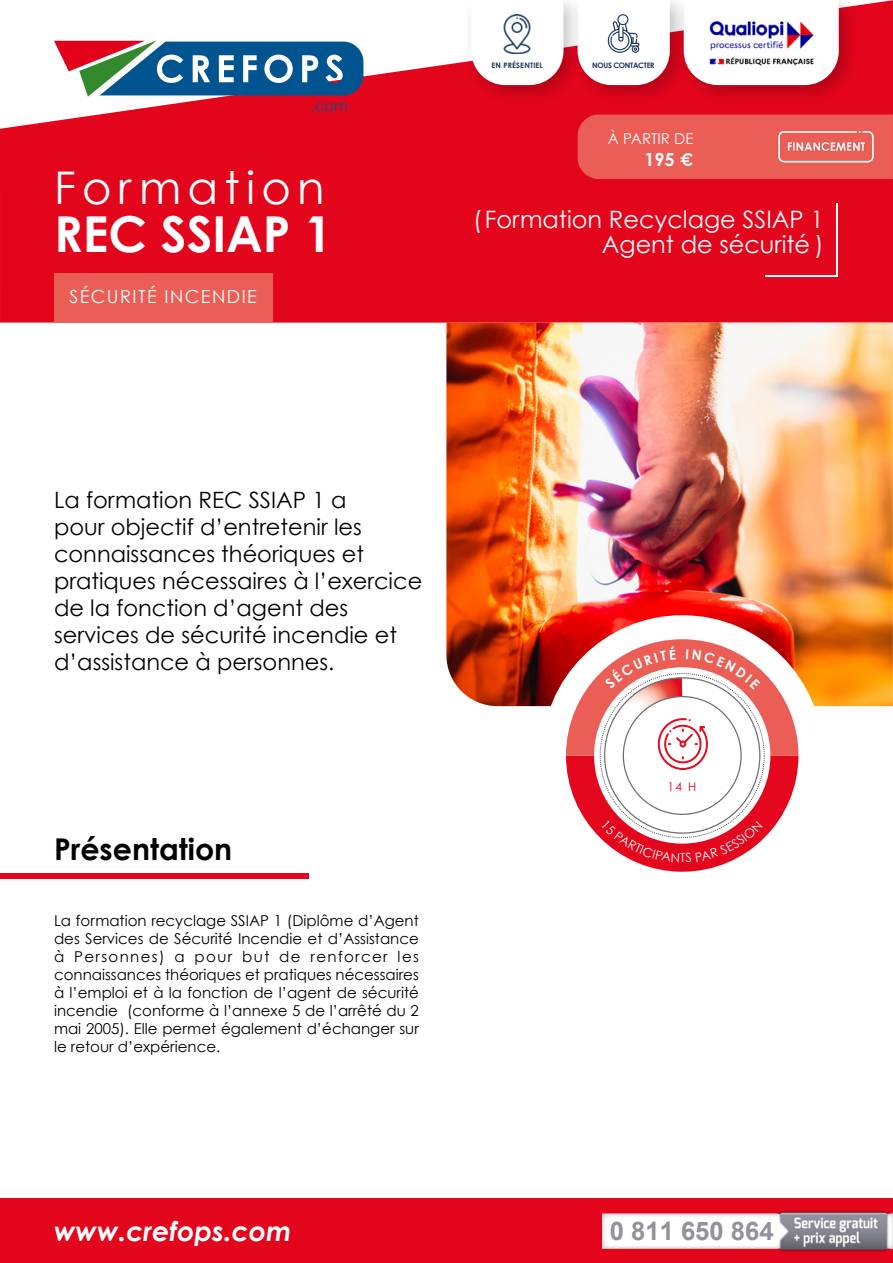
<style>
.page{position:relative;width:893px;height:1263px;background:#fff}
.page>*{position:absolute;margin:0;border:0;box-sizing:border-box;transform-origin:0 0}
.t1{font:700 49.5px "Century Gothic";color:#fff}
.t2{font:45px "Century Gothic";letter-spacing:.14em;color:#fff}
.t3{font:700 30px "Century Gothic";color:#000}
.t4{font:italic 700 27px "Century Gothic";color:#fff}
.t5{font:700 25.65px "Arial";color:#92929b}
.t6{font:24px "Century Gothic";color:#fff}
.t7{font:22.5px/27px "Century Gothic";color:#010202}
.t8{font:18px "Century Gothic";letter-spacing:.08em;color:#fff}
.t9{font:700 18px "Century Gothic";color:#fff}
.t10{font:15px/18px "Century Gothic";color:#000;text-align:justify}
.t11{font:15px "Century Gothic";color:#fff}
.t12{font:12px "Century Gothic";color:#e30b1d}
.t13{font:700 7.5px "Century Gothic";letter-spacing:-.04em;color:#1b365d}
.t14{font:700 7.5px "Century Gothic";letter-spacing:.02em;color:#1b365d}
.s1{font-family:"Montserrat Alternates";font-weight:400}
</style>
<div class="page">
<div style="left:377px;top:129px;width:516px;height:194px;background:#e3051c"></div>
<div style="left:0;top:1198px;width:893px;height:65px;background:#e3051c"></div>
<div style="left:0;top:873px;width:308px;height:6px;background:#e3051c"></div>
<hr style="left:766px;top:276px;width:72px;height:1px;background:#fff">
<hr style="left:836px;top:203px;width:2px;height:74px;background:#fff">
<div style="left:0;top:129px;width:377px;height:194px;background:#e3051c"></div>
<svg style="left:0;top:0;width:893px;height:129px"></svg>
<div style="left:54px;top:273px;width:218px;height:50px;background:#eb5e56"></div>
<svg style="left:54px;top:40px;width:309px;height:57px"></svg>
<svg style="left:312px;top:103px;width:35px;height:8px"></svg>
<img style="left:446px;top:323px;width:447px;height:383px">
<div style="left:542px;top:615px;width:281px;height:282px;background:#fff;border-radius:50%"></div>
<div style="left:675px;top:0;width:184px;height:105px;background:#000;opacity:.23"></div>
<svg style="left:690px;top:0;width:149px;height:85px"></svg>
<div style="left:569px;top:0;width:121px;height:105px;background:#000;opacity:.23"></div>
<div style="left:463px;top:0;width:120px;height:105px;background:#000;opacity:.23"></div>
<svg style="left:471px;top:0;width:92px;height:85px"></svg>
<svg style="left:578px;top:0;width:92px;height:85px"></svg>
<img style="left:498px;top:15px;width:39px;height:39px">
<img style="left:705px;top:13px;width:112px;height:59px">
<img style="left:602px;top:1211px;width:291px;height:41px">
<div style="left:578px;top:115px;width:315px;height:64px;background:#eb5e56"></div>
<img style="left:777px;top:130px;width:97px;height:33px">
<svg style="left:566px;top:639px;width:232px;height:233px"></svg>
<p class="t2" style="left:54px;top:160px;width:272px">Formation</p>
<p class="t1" style="left:54px;top:196px;width:280px">REC SSIAP 1</p>
<p class="t8" style="left:69px;top:285px;width:189px">SÉCURITÉ INCENDIE</p>
<p class="t14" style="left:491px;top:59px;width:53px">EN PRÉSENTIEL</p>
<p class="t13" style="left:592px;top:59px;width:64px">NOUS CONTACTER</p>
<p class="t11" style="left:608px;top:129px;width:87px">À PARTIR DE</p>
<p class="t9" style="left:644px;top:146px;width:50px">195 <span class="s1">€</span></p>
<p class="t6" style="left:473px;top:204px;width:352px">( Formation Recyclage SSIAP 1</p>
<p class="t6" style="left:602px;top:230px;width:223px">Agent de sécurité )</p>
<p class="t7" style="left:54px;top:486px;width:370px">La formation REC SSIAP 1 a<br>pour objectif d’entretenir les connaissances théoriques et pratiques nécessaires à l’exercice de la fonction d’agent des services de sécurité incendie et d’assistance à personnes.</p>
<h3 class="t3" style="left:54px;top:826px;width:180px">Présentation</h3>
<p class="t10" style="left:54px;top:911px;width:366px">La formation recyclage SSIAP 1 (Diplôme d’Agent des Services de Sécurité Incendie et d’Assistance à Personnes) a pour but de renforcer les connaissances théoriques et pratiques nécessaires à l’emploi et à la fonction de l’agent de sécurité incendie (conforme à l’annexe 5 de l’arrêté du 2 mai 2005). Elle permet également d’échanger sur le retour d’expérience.</p>
<p class="t4" style="left:54px;top:1213px;width:239px">www.crefops.com</p>
<p class="t12" style="left:667px;top:779px;width:31px">14 H</p>
<p class="t5" style="left:610px;top:1214px;width:165px">0 811 650 864</p>
</div>
